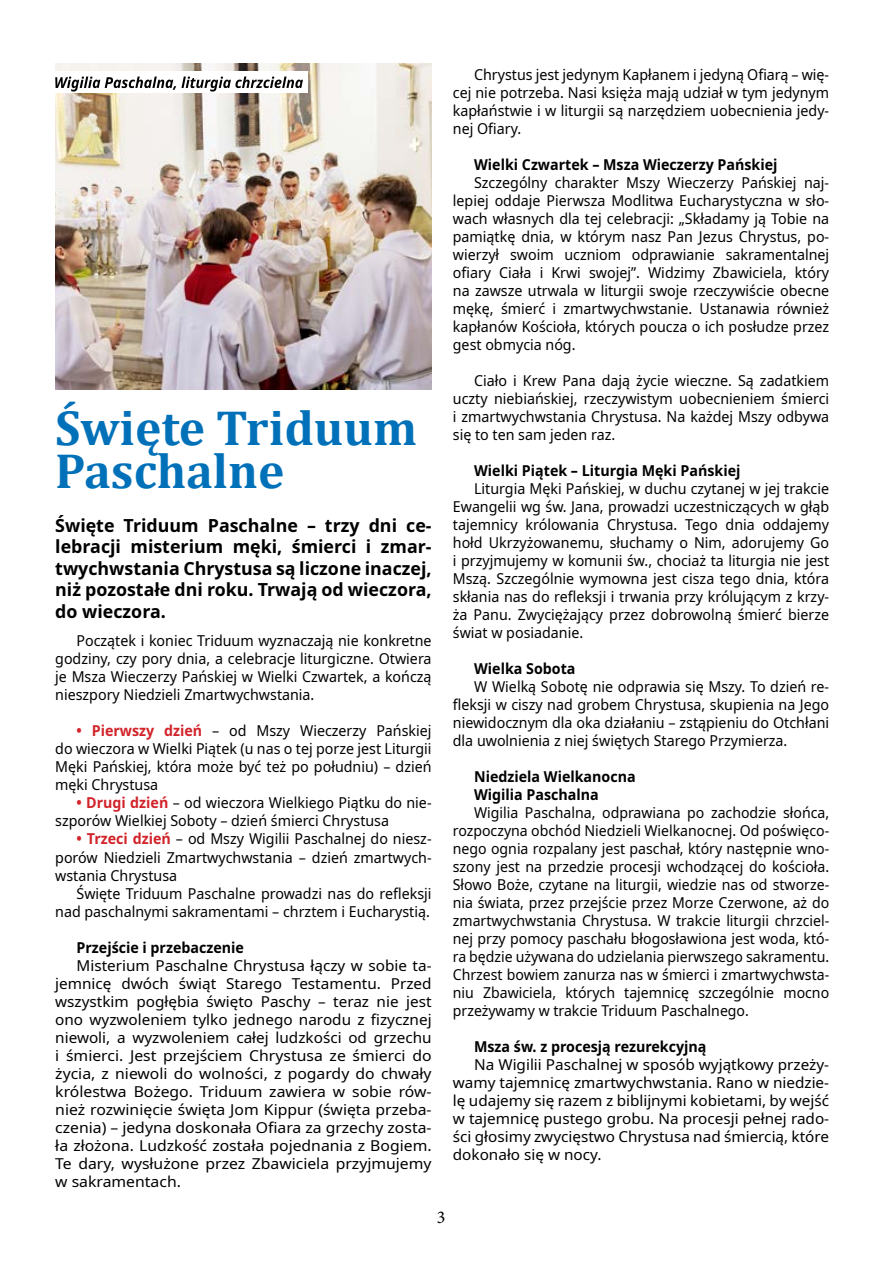
<style>
.page{position:relative;width:893px;height:1263px;background:#fff}
.page>*{position:absolute;margin:0;border:0;box-sizing:border-box;transform-origin:0 0}
.t1{font:700 49.5px/43.5px "Cambria";color:#0071b9}
.t2{font:700 18px/21.6px "Noto Sans";color:#000;text-align:justify}
.t3{font:18px "Minion Pro";color:#000}
.t4{font:15px/18px "Noto Sans";color:#000;text-align:justify;scale:.95 1}
.t5{font:15px/18px "Noto Sans";color:#000;text-align:justify}
.t6{font:15px/18px "Noto Sans";color:#000;text-align:justify;scale:.94 1}
.t7{font:700 15px/18px "Noto Sans";color:#000;scale:.95 1}
.s1{font-weight:700;color:#d2232a}
</style>
<div class="page">
<img style="left:55px;top:64px;width:377px;height:325px">
<div style="left:21px;top:71px;width:287px;height:22px;background:#fff"></div>
<svg style="left:55px;top:77px;width:248px;height:15px"></svg>
<h1 class="t1" style="left:55px;top:404px;width:363px">Święte Triduum<br>Paschalne</h1>
<p class="t2" style="left:55px;top:515px;width:378px">Święte Triduum Paschalne – trzy dni ce&shy;lebracji misterium męki, śmierci i zmar&shy;twychwstania Chrystusa są liczone inaczej, niż pozostałe dni roku. Trwają od wieczora, do wieczora.</p>
<p class="t4" style="left:55px;top:632px;width:398px;text-indent:21px">Początek i koniec Triduum wyznaczają nie konkretne godziny, czy pory dnia, a celebracje liturgiczne. Otwiera je Msza Wieczerzy Pańskiej w Wielki Czwartek, a kończą nieszpory Niedzieli Zmartwychwstania.</p>
<p class="t4" style="left:55px;top:722px;width:398px;text-indent:21px"><span class="s1">• Pierwszy dzień</span> – od Mszy Wieczerzy Pańskiej do wieczora w Wielki Piątek (u nas o tej porze jest Liturgii Męki Pańskiej, która może być też po południu) – dzień męki Chrystusa</p>
<p class="t4" style="left:55px;top:794px;width:398px;text-indent:21px"><span class="s1">• Drugi dzień</span> – od wieczora Wielkiego Piątku do nie&shy;szporów Wielkiej Soboty – dzień śmierci Chrystusa</p>
<p class="t4" style="left:55px;top:830px;width:398px;text-indent:21px"><span class="s1">• Trzeci dzień</span> – od Mszy Wigilii Paschalnej do niesz&shy;porów Niedzieli Zmartwychwstania – dzień zmartwych&shy;wstania Chrystusa</p>
<p class="t4" style="left:55px;top:884px;width:398px;text-align:right">Święte Triduum Paschalne prowadzi nas do refleksji nad paschalnymi sakramentami – chrztem i Eucharystią.</p>
<p class="t7" style="left:77px;top:938px;width:178px">Przejście i przebaczenie</p>
<p class="t5" style="left:55px;top:956px;width:378px;text-indent:21px">Misterium Paschalne Chrystusa łączy w sobie ta&shy;jemnicę dwóch świąt Starego Testamentu. Przed wszystkim pogłębia święto Paschy – teraz nie jest ono wyzwoleniem tylko jednego narodu z fizycznej niewoli, a wyzwoleniem całej ludzkości od grzechu i śmierci. Jest przejściem Chrystusa ze śmierci do życia, z niewoli do wolności, z pogardy do chwały królestwa Bożego. Triduum zawiera w sobie rów&shy;nież rozwinięcie święta Jom Kippur (święta przeba&shy;czenia) – jedyna doskonała Ofiara za grzechy zosta&shy;ła złożona. Ludzkość została pojednania z Bogiem.<br>Te dary, wysłużone przez Zbawiciela przyjmujemy w sakramentach.</p>
<p class="t4" style="left:453px;top:66px;width:398px;text-indent:21px">Chrystus jest jedynym Kapłanem i jedyną Ofiarą – wię&shy;cej nie potrzeba. Nasi księża mają udział w tym jedynym kapłaństwie i w liturgii są narzędziem uobecnienia jedy&shy;nej Ofiary.</p>
<p class="t7" style="left:474px;top:156px;width:321px">Wielki Czwartek – Msza Wieczerzy Pańskiej</p>
<p class="t4" style="left:453px;top:174px;width:398px;text-indent:21px">Szczególny charakter Mszy Wieczerzy Pańskiej naj&shy;lepiej oddaje Pierwsza Modlitwa Eucharystyczna w sło&shy;wach własnych dla tej celebracji: „Składamy ją Tobie na pamiątkę dnia, w którym nasz Pan Jezus Chrystus, po&shy;wierzył swoim uczniom odprawianie sakramentalnej ofiary Ciała i Krwi swojej”. Widzimy Zbawiciela, który na zawsze utrwala w liturgii swoje rzeczywiście obecne mękę, śmierć i zmartwychwstanie. Ustanawia również kapłanów Kościoła, których poucza o ich posłudze przez gest obmycia nóg.</p>
<p class="t4" style="left:453px;top:372px;width:398px;text-indent:21px">Ciało i Krew Pana dają życie wieczne. Są zadatkiem uczty niebiańskiej, rzeczywistym uobecnieniem śmierci i zmartwychwstania Chrystusa. Na każdej Mszy odbywa się to ten sam jeden raz.</p>
<p class="t7" style="left:474px;top:462px;width:282px">Wielki Piątek – Liturgia Męki Pańskiej</p>
<p class="t4" style="left:453px;top:480px;width:398px;text-indent:21px">Liturgia Męki Pańskiej, w duchu czytanej w jej trakcie Ewangelii wg św. Jana, prowadzi uczestniczących w głąb tajemnicy królowania Chrystusa. Tego dnia oddajemy hołd Ukrzyżowanemu, słuchamy o Nim, adorujemy Go i przyjmujemy w komunii św., chociaż ta liturgia nie jest Mszą. Szczególnie wymowna jest cisza tego dnia, która skłania nas do refleksji i trwania przy królującym z krzy&shy;ża Panu. Zwyciężający przez dobrowolną śmierć bierze świat w posiadanie.</p>
<p class="t7" style="left:474px;top:660px;width:108px">Wielka Sobota</p>
<p class="t4" style="left:453px;top:678px;width:398px;text-indent:21px">W Wielką Sobotę nie odprawia się Mszy. To dzień re&shy;fleksji w ciszy nad grobem Chrystusa, skupienia na Jego niewidocznym dla oka działaniu – zstąpieniu do Otchłani dla uwolnienia z niej świętych Starego Przymierza.</p>
<p class="t7" style="left:474px;top:768px;width:172px">Niedziela Wielkanocna<br>Wigilia Paschalna</p>
<p class="t6" style="left:453px;top:804px;width:402px;text-indent:21px">Wigilia Paschalna, odprawiana po zachodzie słońca, rozpoczyna obchód Niedzieli Wielkanocnej. Od poświęco&shy;nego ognia rozpalany jest paschał, który następnie wno&shy;szony jest na przedzie procesji wchodzącej do kościoła.<br>Słowo Boże, czytane na liturgii, wiedzie nas od stworze&shy;nia świata, przez przejście przez Morze Czerwone, aż do zmartwychwstania Chrystusa. W trakcie liturgii chrzciel&shy;nej przy pomocy paschału błogosławiona jest woda, któ&shy;ra będzie używana do udzielania pierwszego sakramentu.<br>Chrzest bowiem zanurza nas w śmierci i zmartwychwsta&shy;niu Zbawiciela, których tajemnicę szczególnie mocno przeżywamy w trakcie Triduum Paschalnego.</p>
<p class="t7" style="left:474px;top:1038px;width:246px">Msza św. z procesją rezurekcyjną</p>
<p class="t5" style="left:453px;top:1056px;width:378px;text-indent:21px">Na Wigilii Paschalnej w sposób wyjątkowy przeży&shy;wamy tajemnicę zmartwychwstania. Rano w niedzie&shy;lę udajemy się razem z biblijnymi kobietami, by wejść w tajemnicę pustego grobu. Na procesji pełnej rado&shy;ści głosimy zwycięstwo Chrystusa nad śmiercią, które dokonało się w nocy.</p>
<p class="t3" style="left:437px;top:1205px;width:10px">3</p>
</div>
